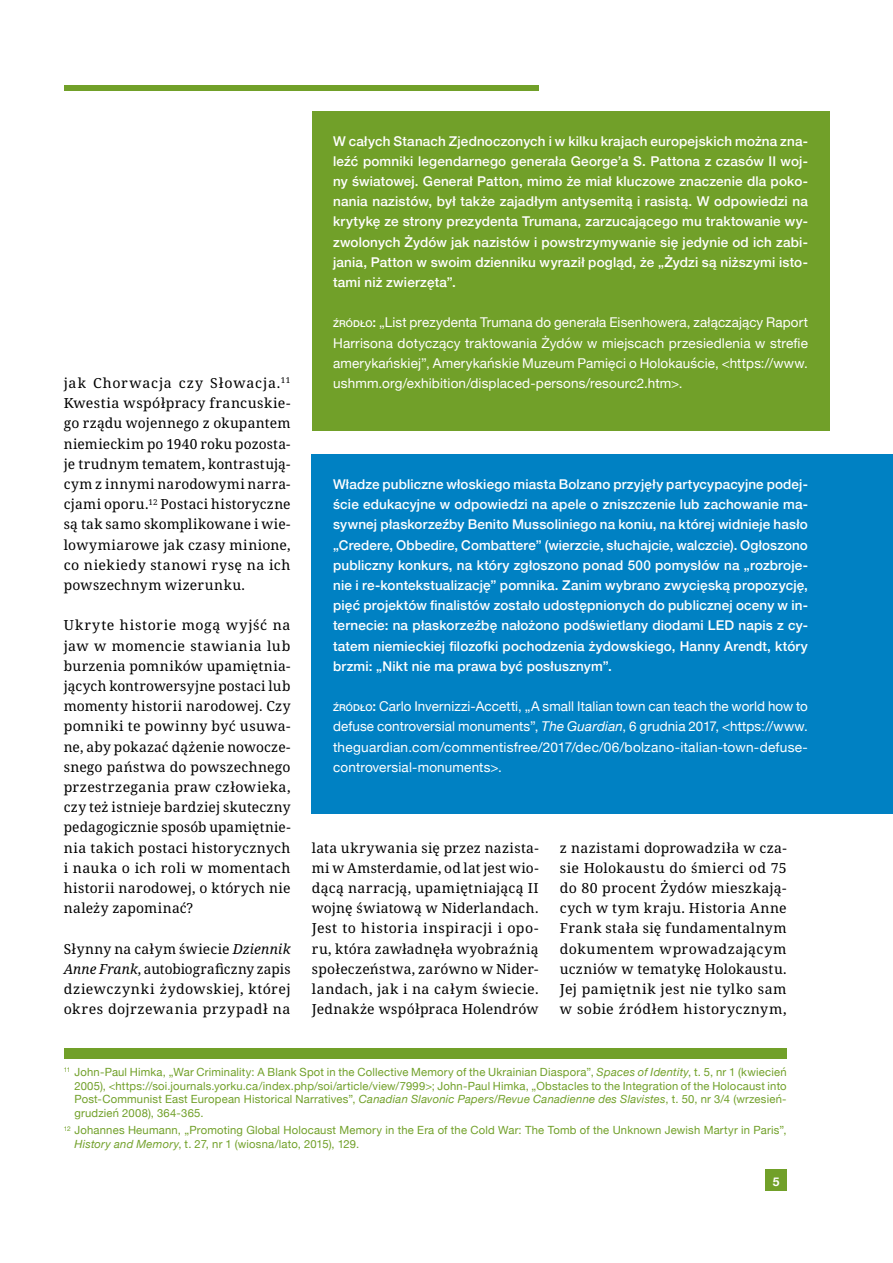
<style>
.page{position:relative;width:893px;height:1263px;background:#fff}
.page>*{position:absolute;margin:0;border:0;box-sizing:border-box;transform-origin:0 0}
.t1{font:13.8px/20.2px "Noto Serif";letter-spacing:.03em;color:#000;text-align:justify}
.t2{font:500 13.5px/20.2px "Helvetica Neue";letter-spacing:.015em;color:#fff;text-align:justify}
.t3{font:13.5px/20.2px "Helvetica Neue";letter-spacing:.01em;color:#fff;text-align:justify}
.t4{font:700 12px "Helvetica Neue";color:#fff}
.t5{font:11.25px/13.5px "Helvetica Neue";letter-spacing:.02em;color:#71a029;text-align:justify}
.s1{font-style:italic}
.s2{font-weight:500;font-size:9.45px}
.s3{font-weight:500}
</style>
<div class="page">
<div style="left:765px;top:1169px;width:22px;height:22px;background:#71a029"></div>
<div style="left:64px;top:1048px;width:723px;height:11px;background:#71a029"></div>
<div style="left:312px;top:111px;width:517px;height:320px;background:#71a029"></div>
<div style="left:312px;top:454px;width:581px;height:360px;background:#0081c3"></div>
<div style="left:64px;top:85px;width:475px;height:5px;background:#71a029"></div>
<p class="t1" style="left:64px;top:373px;width:228px">jak Chorwacja czy Słowacja.<sup>11<br></sup>Kwestia współpracy francuskie&shy;go rządu wojennego z okupantem niemieckim po 1940 roku pozosta&shy;je trudnym tematem, kontrastują&shy;cym z innymi narodowymi narra&shy;cjami oporu.<sup>12</sup> Postaci historyczne są tak samo skomplikowane i wie&shy;lowymiarowe jak czasy minione, co niekiedy stanowi rysę na ich powszechnym wizerunku.</p>
<p class="t1" style="left:64px;top:616px;width:228px">Ukryte historie mogą wyjść na jaw w momencie stawiania lub burzenia pomników upamiętnia&shy;jących kontrowersyjne postaci lub momenty historii narodowej. Czy pomniki te powinny być usuwa&shy;ne, aby pokazać dążenie nowocze&shy;snego państwa do powszechnego przestrzegania praw człowieka, czy też istnieje bardziej skuteczny pedagogicznie sposób upamiętnie&shy;nia takich postaci historycznych i nauka o ich roli w momentach historii narodowej, o których nie należy zapominać?</p>
<p class="t1" style="left:64px;top:939px;width:228px">Słynny na całym świecie <span class="s1">Dziennik Anne Frank</span>, autobiograficzny zapis dziewczynki żydowskiej, której okres dojrzewania przypadł na</p>
<p class="t2" style="left:333px;top:130px;width:476px">W całych Stanach Zjednoczonych i w kilku krajach europejskich można zna&shy;leźć pomniki legendarnego generała George’a S. Pattona z czasów II woj&shy;ny światowej. Generał Patton, mimo że miał kluczowe znaczenie dla poko&shy;nania nazistów, był także zajadłym antysemitą i rasistą. W odpowiedzi na krytykę ze strony prezydenta Trumana, zarzucającego mu traktowanie wy&shy;zwolonych Żydów jak nazistów i powstrzymywanie się jedynie od ich zabi&shy;jania, Patton w swoim dzienniku wyraził pogląd, że „Żydzi są niższymi isto&shy;tami niż zwierzęta”.</p>
<p class="t3" style="left:333px;top:313px;width:476px"><span class="s2">ŹRÓDŁO</span><span class="s3">:</span> „List prezydenta Trumana do generała Eisenhowera, załączający Raport Harrisona dotyczący traktowania Żydów w miejscach przesiedlenia w strefie amerykańskiej”, Amerykańskie Muzeum Pamięci o Holokauście, &lt;https://www. ushmm.org/exhibition/displaced-persons/resourc2.htm&gt;.</p>
<p class="t2" style="left:333px;top:473px;width:476px">Władze publiczne włoskiego miasta Bolzano przyjęły partycypacyjne podej&shy;ście edukacyjne w odpowiedzi na apele o zniszczenie lub zachowanie ma&shy;sywnej płaskorzeźby Benito Mussoliniego na koniu, na której widnieje hasło „Credere, Obbedire, Combattere” (wierzcie, słuchajcie, walczcie). Ogłoszono publiczny konkurs, na który zgłoszono ponad 500 pomysłów na „rozbroje&shy;nie i re-kontekstualizację” pomnika. Zanim wybrano zwycięską propozycję, pięć projektów finalistów zostało udostępnionych do publicznej oceny w in&shy;ternecie: na płaskorzeźbę nałożono podświetlany diodami LED napis z cy&shy;tatem niemieckiej filozofki pochodzenia żydowskiego, Hanny Arendt, który brzmi: „Nikt nie ma prawa być posłusznym”.</p>
<p class="t3" style="left:333px;top:697px;width:476px"><span class="s2">ŹRÓDŁO</span><span class="s3">:</span> Carlo Invernizzi-Accetti, „A small Italian town can teach the world how to defuse controversial monuments”, <span class="s1">The Guardian</span>, 6 grudnia 2017, &lt;https://www. theguardian.com/commentisfree/2017/dec/06/bolzano-italian-town-defuse&shy;controversial-monuments&gt;.</p>
<p class="t1" style="left:312px;top:838px;width:228px">lata ukrywania się przez nazista&shy;mi w Amsterdamie, od lat jest wio&shy;dącą narracją, upamiętniającą II wojnę światową w Niderlandach.<br>Jest to historia inspiracji i opo&shy;ru, która zawładnęła wyobraźnią społeczeństwa, zarówno w Nider&shy;landach, jak i na całym świecie.<br>Jednakże współpraca Holendrów</p>
<p class="t1" style="left:560px;top:838px;width:228px">z nazistami doprowadziła w cza&shy;sie Holokaustu do śmierci od 75 do 80 procent Żydów mieszkają&shy;cych w tym kraju. Historia Anne Frank stała się fundamentalnym dokumentem wprowadzającym uczniów w tematykę Holokaustu.<br>Jej pamiętnik jest nie tylko sam w sobie źródłem historycznym,</p>
<p class="t5" style="left:74px;top:1066px;width:714px;text-indent:-11px"><sup>11</sup> John-Paul Himka, „War Criminality: A Blank Spot in the Collective Memory of the Ukrainian Diaspora”, <span class="s1">Spaces of Identity</span>, t. 5, nr 1 (kwiecień 2005), &lt;https://soi.journals.yorku.ca/index.php/soi/article/view/7999&gt;; John-Paul Himka, „Obstacles to the Integration of the Holocaust into Post-Communist East European Historical Narratives”, <span class="s1">Canadian Slavonic Papers/Revue Canadienne des Slavistes</span>, t. 50, nr 3/4 (wrzesień&shy;grudzień 2008), 364-365.</p>
<p class="t5" style="left:74px;top:1124px;width:714px;text-indent:-11px"><sup>12</sup> Johannes Heumann, „Promoting Global Holocaust Memory in the Era of the Cold War: The Tomb of the Unknown Jewish Martyr in Paris”,<br><span class="s1">History and Memory</span>, t. 27, nr 1 (wiosna/lato, 2015), 129.</p>
<p class="t4" style="left:773px;top:1172px;width:8px">5</p>
</div>
